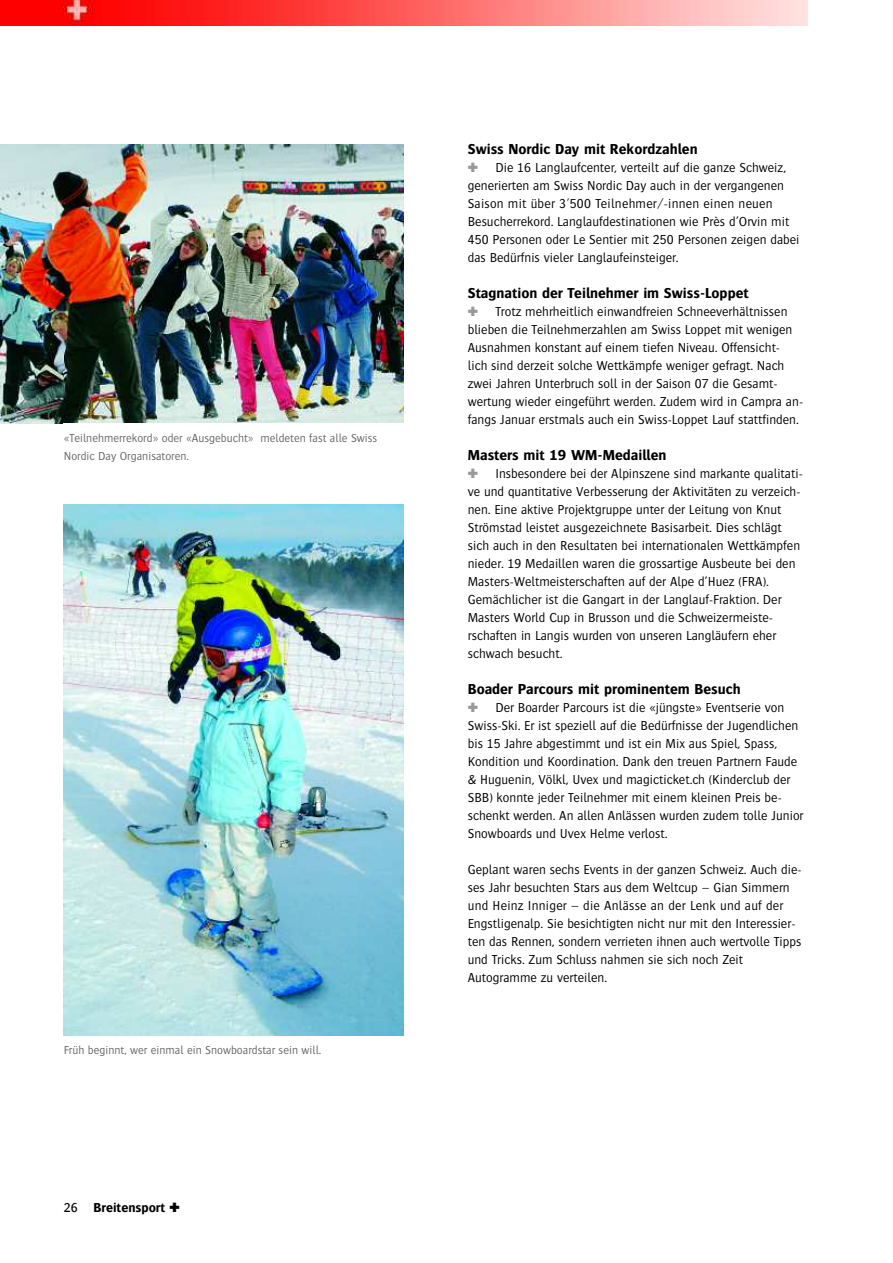
<style>
.page{position:relative;width:893px;height:1263px;background:#fff}
.page>*{position:absolute;margin:0;border:0;box-sizing:border-box;transform-origin:0 0}
.t1{font:700 15px "Bosis";color:#000}
.t2{font:300 13.5px/18px "Bosis";color:#000}
.t3{font:700 13.5px "Bosis";color:#000}
.t4{font:300 12px/18px "Bosis";color:#666}
.s1{font-weight:500}
</style>
<div class="page">
<img style="left:64px;top:504px;width:340px;height:532px">
<svg style="left:0;top:25px;width:808px;height:1px"></svg>
<img style="left:0;top:0;width:808px;height:25px">
<img style="left:0;top:145px;width:404px;height:279px">
<p class="t4" style="left:64px;top:429px;width:315px">«Teilnehmerrekord» oder «Ausgebucht» meldeten fast alle Swiss<br>Nordic Day Organisatoren.</p>
<p class="t4" style="left:64px;top:1041px;width:259px">Früh beginnt, wer einmal ein Snowboardstar sein will.</p>
<p class="t3" style="left:64px;top:1199px;width:117px"><span class="s1">26</span> Breitensport ✚</p>
<p class="t1" style="left:468px;top:140px;width:231px">Swiss Nordic Day mit Rekordzahlen</p>
<p class="t2" style="left:468px;top:158px;width:333px;text-indent:28px">Die 16 Langlaufcenter, verteilt auf die ganze Schweiz, generierten am Swiss Nordic Day auch in der vergangenen Saison mit über 3'500 Teilnehmer/-innen einen neuen Besucherrekord. Langlaufdestinationen wie Près d’Orvin mit 450 Personen oder Le Sentier mit 250 Personen zeigen dabei das Bedürfnis vieler Langlaufeinsteiger.</p>
<p class="t1" style="left:468px;top:284px;width:282px">Stagnation der Teilnehmer im Swiss-Loppet</p>
<p class="t2" style="left:468px;top:302px;width:337px;text-indent:28px">Trotz mehrheitlich einwandfreien Schneeverhältnissen blieben die Teilnehmerzahlen am Swiss Loppet mit wenigen Ausnahmen konstant auf einem tiefen Niveau. Offensicht&shy;lich sind derzeit solche Wettkämpfe weniger gefragt. Nach zwei Jahren Unterbruch soll in der Saison 07 die Gesamt&shy;wertung wieder eingeführt werden. Zudem wird in Campra an&shy;fangs Januar erstmals auch ein Swiss-Loppet Lauf stattfinden.</p>
<p class="t1" style="left:468px;top:446px;width:200px">Masters mit 19 WM-Medaillen</p>
<p class="t2" style="left:468px;top:464px;width:337px;text-indent:28px">Insbesondere bei der Alpinszene sind markante qualitati&shy;ve und quantitative Verbesserung der Aktivitäten zu verzeich&shy;nen. Eine aktive Projektgruppe unter der Leitung von Knut Strömstad leistet ausgezeichnete Basisarbeit. Dies schlägt sich auch in den Resultaten bei internationalen Wettkämpfen nieder. 19 Medaillen waren die grossartige Ausbeute bei den Masters-Weltmeisterschaften auf der Alpe d’Huez (FRA).<br>Gemächlicher ist die Gangart in der Langlauf-Fraktion. Der Masters World Cup in Brusson und die Schweizermeiste&shy;rschaften in Langis wurden von unseren Langläufern eher schwach besucht.</p>
<p class="t1" style="left:468px;top:680px;width:274px">Boader Parcours mit prominentem Besuch</p>
<p class="t2" style="left:468px;top:698px;width:337px;text-indent:28px">Der Boarder Parcours ist die «jüngste» Eventserie von Swiss-Ski. Er ist speziell auf die Bedürfnisse der Jugendlichen bis 15 Jahre abgestimmt und ist ein Mix aus Spiel, Spass, Kondition und Koordination. Dank den treuen Partnern Faude &amp; Huguenin, Völkl, Uvex und magicticket.ch (Kinderclub der SBB) konnte jeder Teilnehmer mit einem kleinen Preis be&shy;schenkt werden. An allen Anlässen wurden zudem tolle Junior Snowboards und Uvex Helme verlost.</p>
<p class="t2" style="left:468px;top:860px;width:335px">Geplant waren sechs Events in der ganzen Schweiz. Auch die&shy;ses Jahr besuchten Stars aus dem Weltcup – Gian Simmern und Heinz Inniger – die Anlässe an der Lenk und auf der Engstligenalp. Sie besichtigten nicht nur mit den Interessier&shy;ten das Rennen, sondern verrieten ihnen auch wertvolle Tipps und Tricks. Zum Schluss nahmen sie sich noch Zeit Autogramme zu verteilen.</p>
</div>
